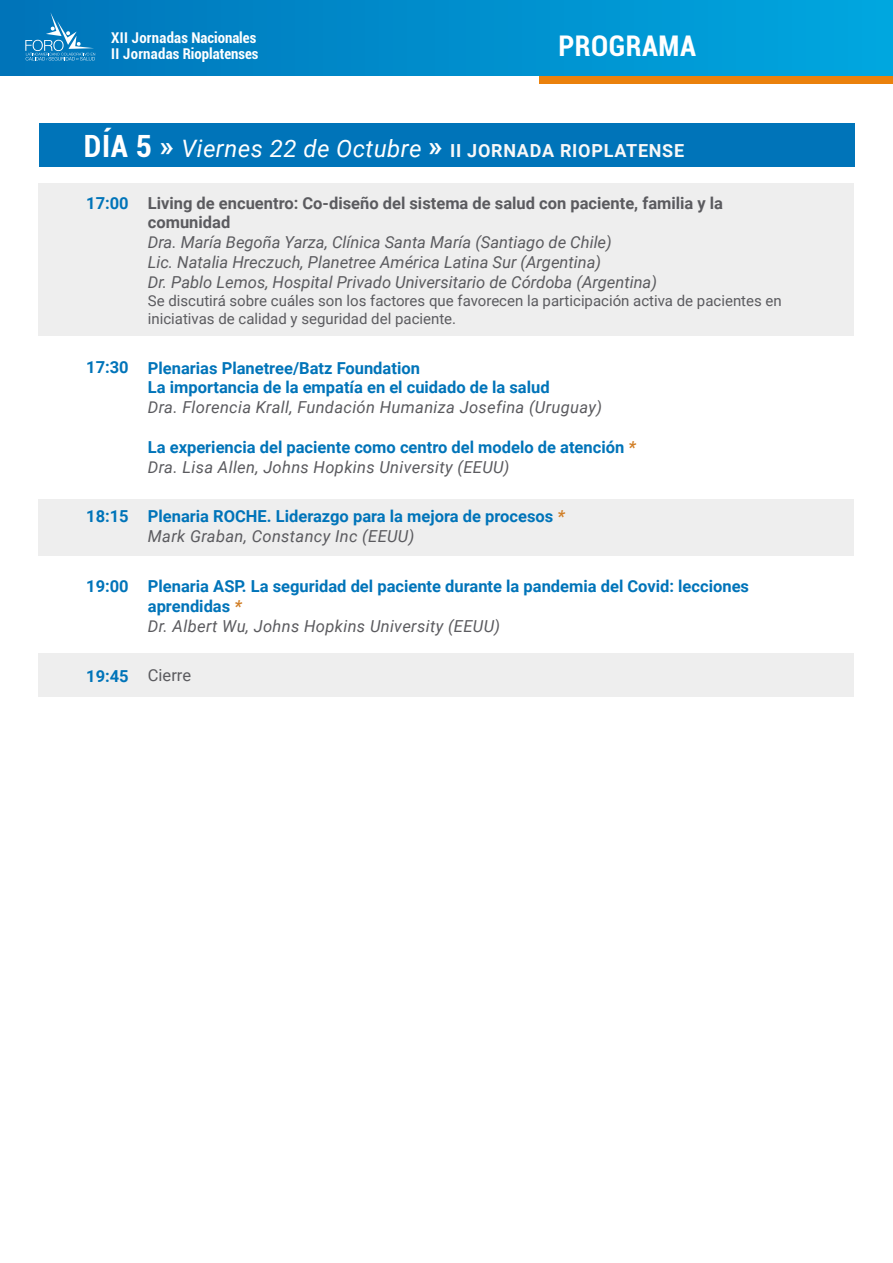
<style>
.page{position:relative;width:893px;height:1263px;background:#fff}
.page>*{position:absolute;margin:0;border:0;box-sizing:border-box;transform-origin:0 0}
.t1{font:700 condensed 28.5px "Roboto";letter-spacing:.02em;color:#fff}
.t2{font:700 18px "Roboto";letter-spacing:.04em;color:#f8f8f8}
.t3{font:700 16.5px/19.8px "Roboto";color:#0074b9}
.t4{font:italic 16.5px/19.8px "Roboto";color:#5b5b5f}
.t5{font:700 16.5px/19.8px "Roboto";color:#5b5b5f}
.t6{font:italic 16.5px "Roboto";letter-spacing:.02em;color:#5b5b5f}
.t7{font:16.5px "Roboto";color:#5b5b5f}
.t8{font:15px/18px "Roboto";color:#5b5b5f}
.t9{font:700 condensed 14.85px/16.8px "Roboto";color:#fff}
.s1{font-stretch:condensed;font-size:30.6px;color:#fff}
.s2{font-weight:400;font-style:italic;font-size:24px;color:#fff}
.s3{font-style:italic;color:#d18029}
.s4{font-weight:400;font-style:italic;color:#5b5b5f}
</style>
<div class="page">
<div style="left:39px;top:123px;width:815px;height:44px;background:#0074b9"></div>
<div style="left:39px;top:499px;width:815px;height:56px;background:#eee"></div>
<div style="left:39px;top:653px;width:815px;height:44px;background:#eee"></div>
<div style="left:39px;top:183px;width:815px;height:152px;background:#eee"></div>
<div style="left:0;top:0;width:893px;height:76px;background:linear-gradient(to right,#0073b9,#00a7e0)"></div>
<div style="left:539px;top:76px;width:354px;height:8px;background:#ea810c"></div>
<svg style="left:25px;top:12px;width:70px;height:49px;background:#2289c4"></svg>
<p class="t9" style="left:111px;top:28px;width:149px">XII Jornadas Nacionales<br>II Jornadas Rioplatenses</p>
<h1 class="t1" style="left:558px;top:26px;width:139px">PROGRAMA</h1>
<p class="t2" style="left:84px;top:138px;width:602px"><span class="s1">DÍA 5 »</span> <span class="s2">Viernes 22 de Octubre</span> <span class="s1">»</span> II JORNADA RIOPLATENSE</p>
<p class="t5" style="left:148px;top:192px;width:577px">Living de encuentro: Co-diseño del sistema de salud con paciente, familia y la comunidad</p>
<p class="t4" style="left:148px;top:232px;width:511px">Dra. María Begoña Yarza, Clínica Santa María (Santiago de Chile)<br>Lic. Natalia Hreczuch, Planetree América Latina Sur (Argentina)<br>Dr. Pablo Lemos, Hospital Privado Universitario de Córdoba (Argentina)</p>
<p class="t8" style="left:148px;top:291px;width:635px">Se discutirá sobre cuáles son los factores que favorecen la participación activa de pacientes en iniciativas de calidad y seguridad del paciente.</p>
<p class="t3" style="left:148px;top:357px;width:403px">Plenarias Planetree/Batz Foundation<br>La importancia de la empatía en el cuidado de la salud</p>
<p class="t6" style="left:148px;top:396px;width:456px">Dra. Florencia Krall, Fundación Humaniza Josefina (Uruguay)</p>
<p class="t3" style="left:148px;top:436px;width:489px">La experiencia del paciente como centro del modelo de atención <span class="s3">*<br></span><span class="s4">Dra. Lisa Allen, Johns Hopkins University (EEUU)</span></p>
<p class="t3" style="left:148px;top:506px;width:418px">Plenaria ROCHE. Liderazgo para la mejora de procesos <span class="s3">*<br></span><span class="s4">Mark Graban, Constancy Inc (EEUU)</span></p>
<p class="t3" style="left:148px;top:575px;width:603px">Plenaria ASP. La seguridad del paciente durante la pandemia del Covid: lecciones aprendidas <span class="s3">*<br></span><span class="s4">Dr. Albert Wu, Johns Hopkins University (EEUU)</span></p>
<p class="t7" style="left:148px;top:664px;width:45px">Cierre</p>
<p class="t3" style="left:86px;top:192px;width:44px">17:00</p>
<p class="t3" style="left:86px;top:356px;width:44px">17:30</p>
<p class="t3" style="left:86px;top:505px;width:44px">18:15</p>
<p class="t3" style="left:86px;top:575px;width:44px">19:00</p>
<p class="t3" style="left:86px;top:665px;width:44px">19:45</p>
</div>
